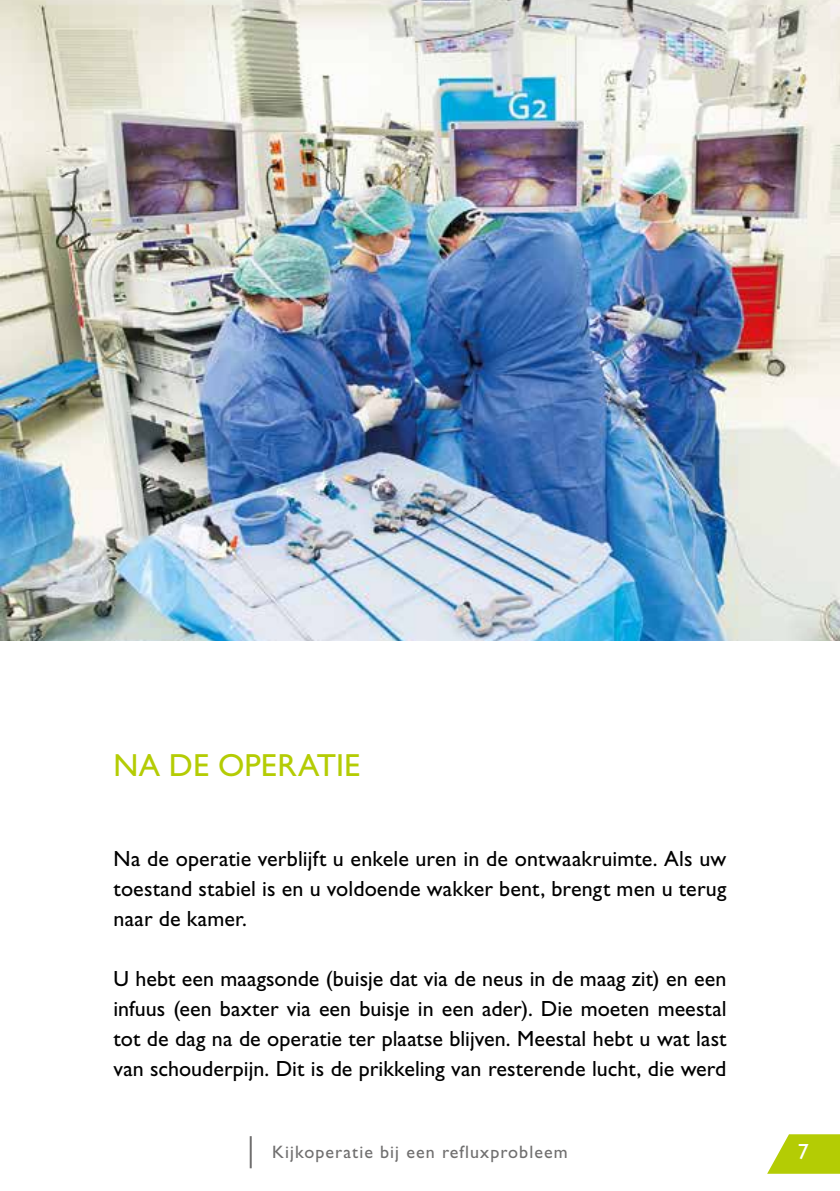
<style>
.page{position:relative;width:840px;height:1191px;background:#fff}
.page>*{position:absolute;margin:0;border:0;box-sizing:border-box;transform-origin:0 0}
.t1{font:32px "Gill Sans Std";letter-spacing:.005em;color:#b4cc04}
.t2{font:22px/30px "Gill Sans Std";letter-spacing:.005em;color:#000;text-align:justify}
.t3{font:22px "Gill Sans Std";color:#fff}
.t4{font:18px "Gill Sans Std";letter-spacing:.06em;color:#706f6f}
</style>
<div class="page">
<svg style="left:767px;top:1134px;width:72px;height:39px"></svg>
<hr style="left:249px;top:1136px;width:2px;height:32px;background:#706f6f">
<img style="left:0;top:0;width:839px;height:641px">
<p class="t1" style="left:113px;top:746px;width:248px">NA DE OPERATIE</p>
<p class="t2" style="left:113px;top:843px;width:614px">Na de operatie verblijft u enkele uren in de ontwaakruimte. Als uw toestand stabiel is en u voldoende wakker bent, brengt men u terug naar de kamer.</p>
<p class="t2" style="left:113px;top:963px;width:614px">U hebt een maagsonde (buisje dat via de neus in de maag zit) en een infuus (een baxter via een buisje in een ader). Die moeten meestal tot de dag na de operatie ter plaatse blijven. Meestal hebt u wat last van schouderpijn. Dit is de prikkeling van resterende lucht, die werd</p>
<p class="t4" style="left:272px;top:1141px;width:297px">Kijkoperatie bij een refluxprobleem</p>
<p class="t3" style="left:797px;top:1138px;width:12px">7</p>
</div>
